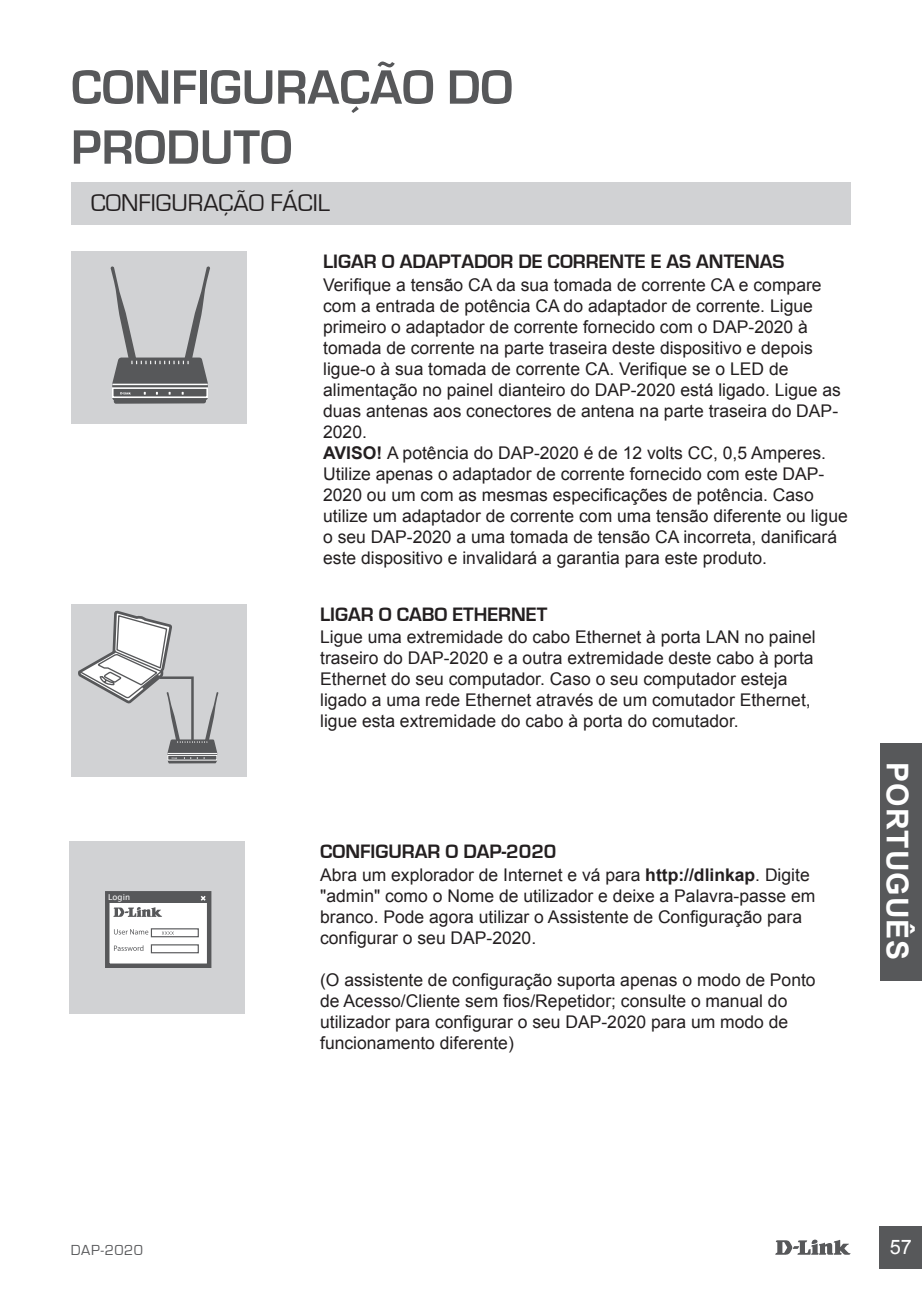
<style>
.page{position:relative;width:922px;height:1297px;background:#fff}
.page>*{position:absolute;margin:0;border:0;box-sizing:border-box;transform-origin:0 0}
.t1{font:700 50px/60px "Eurostile";color:#57585a}
.t2{font:700 30px "Arial";letter-spacing:.035em;color:#fff}
.t3{font:25px "Eurostile";color:#231f20}
.t4{font:700 20px "Eurostile";color:#231f20}
.t5{font:20px "Arial";color:#fff}
.t6{font:17.5px/21px "Arial";color:#231f20}
.t7{font:15px "Eurostile";letter-spacing:.035em;color:#57585a}
.t8{font:8.25px "Lucida Sans";color:#fff}
.s1{font-weight:700}
</style>
<div class="page">
<svg style="left:775px;top:1239px;width:75px;height:16px"></svg>
<div style="left:879px;top:1226px;width:42px;height:43px;background:#57585a"></div>
<div style="left:879px;top:743px;width:42px;height:238px;background:#57585a"></div>
<div style="left:71px;top:182px;width:779px;height:43px;background:#d1d2d4"></div>
<div style="left:70px;top:842px;width:175px;height:172px;background:#d1d2d4"></div>
<div style="left:105px;top:891px;width:106px;height:77px;background:#fff;border:4px solid #57585a"></div>
<svg style="left:113px;top:907px;width:49px;height:10px"></svg>
<div style="left:108px;top:894px;width:100px;height:9px;background:#57585a"></div>
<svg style="left:200px;top:896px;width:6px;height:5px"></svg>
<svg style="left:114px;top:928px;width:85px;height:26px"></svg>
<div style="left:71px;top:251px;width:175px;height:173px;background:#d1d2d4"></div>
<svg style="left:110px;top:266px;width:100px;height:138px"></svg>
<div style="left:71px;top:604px;width:175px;height:173px;background:#d1d2d4"></div>
<svg style="left:78px;top:610px;width:140px;height:154px"></svg>
<h1 class="t1" style="left:71px;top:58px;width:443px">CONFIGURAÇÃO DO<br>PRODUTO</h1>
<h3 class="t3" style="left:91px;top:189px;width:240px">CONFIGURAÇÃO FÁCIL</h3>
<p class="t4" style="left:323px;top:251px;width:462px">LIGAR O ADAPTADOR DE CORRENTE E AS ANTENAS</p>
<p class="t6" style="left:323px;top:274px;width:526px">Verifique a tensão CA da sua tomada de corrente CA e compare com a entrada de potência CA do adaptador de corrente. Ligue primeiro o adaptador de corrente fornecido com o DAP-2020 à tomada de corrente na parte traseira deste dispositivo e depois ligue-o à sua tomada de corrente CA. Verifique se o LED de alimentação no painel dianteiro do DAP-2020 está ligado. Ligue as duas antenas aos conectores de antena na parte traseira do DAP-2020.<br><span class="s1">AVISO!</span> A potência do DAP-2020 é de 12 volts CC, 0,5 Amperes.<br>Utilize apenas o adaptador de corrente fornecido com este DAP-2020 ou um com as mesmas especificações de potência. Caso utilize um adaptador de corrente com uma tensão diferente ou ligue o seu DAP-2020 a uma tomada de tensão CA incorreta, danificará este dispositivo e invalidará a garantia para este produto.</p>
<p class="t8" style="left:108px;top:892px;width:23px">Login</p>
<p class="t4" style="left:320px;top:603px;width:228px">LIGAR O CABO ETHERNET</p>
<p class="t6" style="left:320px;top:627px;width:497px">Ligue uma extremidade do cabo Ethernet à porta LAN no painel traseiro do DAP-2020 e a outra extremidade deste cabo à porta Ethernet do seu computador. Caso o seu computador esteja ligado a uma rede Ethernet através de um comutador Ethernet, ligue esta extremidade do cabo à porta do comutador.</p>
<p class="t4" style="left:320px;top:841px;width:238px">CONFIGURAR O DAP-2020</p>
<p class="t6" style="left:320px;top:864px;width:496px">Abra um explorador de Internet e vá para <span class="s1">http://dlinkap</span>. Digite "admin" como o Nome de utilizador e deixe a Palavra-passe em branco. Pode agora utilizar o Assistente de Configuração para configurar o seu DAP-2020.</p>
<p class="t6" style="left:320px;top:969px;width:497px">(O assistente de configuração suporta apenas o modo de Ponto de Acesso/Cliente sem fios/Repetidor; consulte o manual do utilizador para configurar o seu DAP-2020 para um modo de funcionamento diferente)</p>
<h2 class="t2" style="left:917px;top:762px;width:200px;rotate:90deg">PORTUGUÊS</h2>
<p class="t7" style="left:71px;top:1241px;width:74px">DAP-2020</p>
<p class="t5" style="left:889px;top:1234px;width:24px">57</p>
</div>
